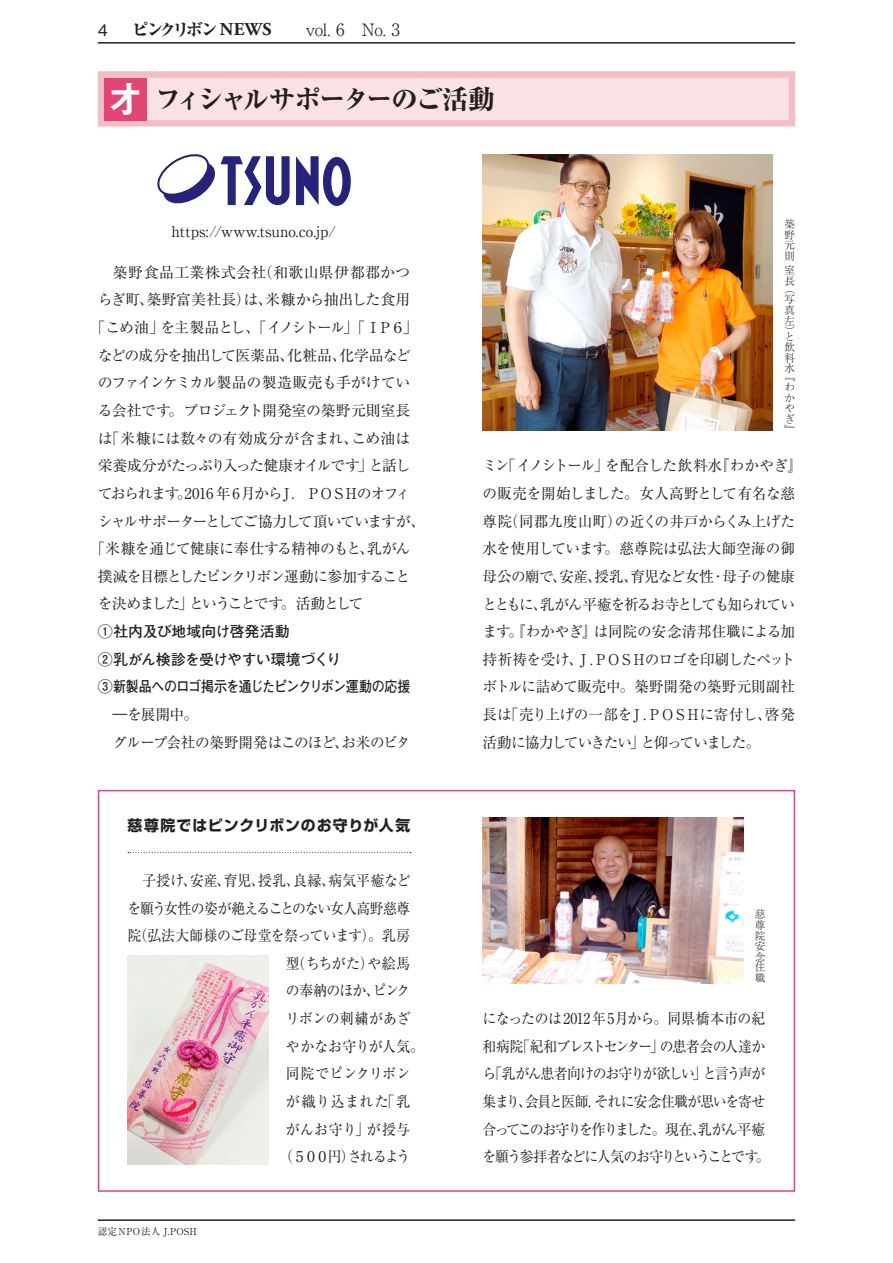
<style>
.page{position:relative;width:893px;height:1263px;background:#fff}
.page>*{position:absolute;margin:0;border:0;box-sizing:border-box;transform-origin:0 0}
.t1{font:800 26.55px "Ryumin Pro";letter-spacing:-.085em;color:#231f20}
.t2{font:300 16.95px "Ryumin Pro";color:#231f20}
.t3{font:500 15.9px "Gothic BBB Pro";color:#231f20}
.t4{font:14.85px/27.6px "Ryumin Pro";letter-spacing:-.04em;color:#231f20}
.t5{font:14.85px/27.6px "Ryumin Pro";letter-spacing:-.07em;color:#231f20;scale:.93 1}
.t6{font:700 14.85px/27.6px "Futo Go B101 Pro";letter-spacing:-.025em;color:#231f20}
.t7{font:14.85px "Ryumin Pro";letter-spacing:-.11em;color:#231f20}
.t8{font:14.85px "Ryumin Pro";letter-spacing:-.005em;color:#231f20}
.t9{font:14.85px "Ryumin Pro";letter-spacing:-.04em;color:#231f20;scale:.93 1}
.t10{font:14.85px "Ryumin Pro";letter-spacing:.005em;color:#231f20;scale:.93 1}
.t11{font:14.85px "Ryumin Pro";letter-spacing:-.1em;color:#231f20}
.t12{font:14.85px "Ryumin Pro";color:#231f20}
.t13{font:14.85px "Ryumin Pro";letter-spacing:-.075em;color:#231f20}
.t14{font:14.85px "Ryumin Pro";letter-spacing:-.085em;color:#231f20}
.t15{font:14.85px "Ryumin Pro";letter-spacing:-.02em;color:#231f20}
.t16{font:14.85px "Ryumin Pro";letter-spacing:-.01em;color:#231f20}
.t17{font:14.85px "Ryumin Pro";letter-spacing:-.02em;color:#231f20;scale:.93 1}
.t18{font:14.85px "Ryumin Pro";letter-spacing:.03em;color:#231f20}
.t19{font:14.85px "Ryumin Pro";letter-spacing:-.115em;color:#231f20}
.t20{font:700 14.85px "Shin Go Pro";letter-spacing:.065em;color:#231f20}
.t21{font:14.85px "Ryumin Pro";letter-spacing:-.135em;color:#231f20;scale:.93 1}
.t22{font:14.85px "Ryumin Pro";letter-spacing:.015em;color:#231f20;scale:.93 1}
.t23{font:14.85px "Ryumin Pro";letter-spacing:.055em;color:#231f20;scale:.93 1}
.t24{font:14.85px "Ryumin Pro";letter-spacing:.04em;color:#231f20;scale:.93 1}
.t25{font:300 10.65px/10.6px "Ryumin Pro";color:#231f20;text-align:justify}
.t26{font:9.6px "Ryumin Pro";letter-spacing:.025em;color:#231f20}
.s1{font-weight:800}
.s2{font-family:"Adobe Garamond Pro";font-weight:700;font-size:18px}
.s3{font-family:"Gothic BBB Pro";font-weight:500}
.s4{font-family:"Midashi Go Pro MB31";font-weight:400;font-size:39.3px;color:#fff}
</style>
<div class="page">
<hr style="left:98px;top:42px;width:697px;height:2px;background:#231f20">
<hr style="left:98px;top:1219px;width:697px;height:2px;background:#231f20">
<div style="left:98px;top:71px;width:697px;height:55px;background:#fae1e3;border:6px solid #f4bcc4"></div>
<div style="left:104px;top:78px;width:43px;height:42px;background:#e54576"></div>
<svg style="left:157px;top:154px;width:133px;height:51px"></svg>
<svg style="left:296px;top:156px;width:55px;height:50px"></svg>
<img style="left:483px;top:154px;width:290px;height:277px">
<img style="left:483px;top:817px;width:260px;height:166px">
<img style="left:128px;top:956px;width:141px;height:208px">
<svg style="left:128px;top:852px;width:283px;height:1px"></svg>
<div style="left:98px;top:790px;width:697px;height:402px;border:2px solid #e54576"></div>
<p class="t3" style="left:98px;top:18px;width:12px">4</p>
<p class="t2" style="left:132px;top:16px;width:270px"><span class="s1">ピンクリボン</span><span class="s2">NEWS</span><span class="s3">　　</span>vol. 6　No. 3</p>
<h1 class="t1" style="left:106px;top:78px;width:390px"><span class="s4">オ</span>フィシャルサポーターのご活動</h1>
<p class="t12" style="left:172px;top:220px;width:166px">https://www.tsuno.co.jp/</p>
<p class="t25" style="left:784px;top:218px;width:12px">築野元則</p>
<p class="t25" style="left:784px;top:264px;width:12px">室長</p>
<p class="t25" style="left:784px;top:282px;width:12px">（写真左）</p>
<p class="t25" style="left:784px;top:330px;width:12px;text-align:left">と飲料水</p>
<p class="t25" style="left:784px;top:370px;width:12px">『わかやぎ』</p>
<p class="t18" style="left:113px;top:261px;width:299px">築野食品工業株式会社（和歌山県伊都郡かつ</p>
<p class="t8" style="left:98px;top:288px;width:314px">らぎ町、築野富美社長）は、米糠から抽出した食用</p>
<p class="t7" style="left:90px;top:316px;width:329px">「こめ油」を主製品とし、「イノシトール」「ＩＰ６」</p>
<p class="t4" style="left:98px;top:340px;width:314px">などの成分を抽出して医薬品、化粧品、化学品など</p>
<p class="t15" style="left:98px;top:371px;width:314px">のファインケミカル製品の製造販売も手がけてい</p>
<p class="t16" style="left:98px;top:399px;width:314px">る会社です。プロジェクト開発室の築野元則室長</p>
<p class="t8" style="left:98px;top:426px;width:314px">は「米糠には数々の有効成分が含まれ、こめ油は</p>
<p class="t13" style="left:98px;top:454px;width:314px">栄養成分がたっぷり入った健康オイルです」と話し</p>
<p class="t7" style="left:98px;top:482px;width:314px">ておられます。2016 年 6月からＪ．ＰＯＳＨのオフィ</p>
<p class="t11" style="left:98px;top:509px;width:329px">シャルサポーターとしてご協力して頂いていますが、</p>
<p class="t4" style="left:90px;top:534px;width:321px">「米糠を通じて健康に奉仕する精神のもと、乳がん</p>
<p class="t14" style="left:98px;top:565px;width:314px">撲滅を目標としたピンクリボン運動に参加すること</p>
<p class="t19" style="left:98px;top:592px;width:267px">を決めました」ということです。活動として</p>
<p class="t6" style="left:98px;top:616px;width:314px">①社内及び地域向け啓発活動<br>②乳がん検診を受けやすい環境づくり<br>③新製品へのロゴ掲示を通じたピンクリボン運動の応援</p>
<p class="t4" style="left:113px;top:700px;width:299px;text-indent:-15px">　―を展開中。<br>グループ会社の築野開発はこのほど、お米のビタ</p>
<p class="t4" style="left:483px;top:451px;width:321px">ミン「イノシトール」を配合した飲料水『わかやぎ』の販売を開始しました。女人高野として有名な慈尊院（同郡九度山町）の近くの井戸からくみ上げた水を使用しています。慈尊院は弘法大師空海の御母公の廟で、安産、授乳、育児など女性･母子の健康とともに、乳がん平癒を祈るお寺としても知られています｡『わかやぎ』は同院の安念清邦住職による加持祈祷を受け、Ｊ.ＰＯＳＨのロゴを印刷したペットボトルに詰めて販売中。築野開発の築野元則副社長は「売り上げの一部をＪ.ＰＯＳＨに寄付し、啓発活動に協力していきたい」と仰っていました。</p>
<p class="t20" style="left:128px;top:813px;width:284px">慈尊院ではピンクリボンのお守りが人気</p>
<p class="t10" style="left:142px;top:869px;width:290px">子授け、安産、育児、授乳、良縁、病気平癒など</p>
<p class="t9" style="left:128px;top:896px;width:305px">を願う女性の姿が絶えることのない女人高野慈尊</p>
<p class="t17" style="left:128px;top:924px;width:306px">院（弘法大師様のご母堂を祭っています）。乳房</p>
<p class="t9" style="left:286px;top:951px;width:135px">型（ちちがた）や絵馬</p>
<p class="t9" style="left:286px;top:979px;width:135px">の奉納のほか、ピンク</p>
<p class="t22" style="left:286px;top:1007px;width:135px">リボンの刺繍があざ</p>
<p class="t10" style="left:286px;top:1034px;width:150px">やかなお守りが人気。</p>
<p class="t10" style="left:286px;top:1062px;width:135px">同院でピンクリボン</p>
<p class="t23" style="left:286px;top:1090px;width:135px">が織り込まれた「乳</p>
<p class="t24" style="left:286px;top:1117px;width:135px">がんお守り」が授与</p>
<p class="t21" style="left:279px;top:1145px;width:143px">（５００円）されるよう</p>
<p class="t26" style="left:98px;top:1224px;width:101px">認定 NPO法人 J.POSH</p>
<p class="t25" style="left:755px;top:908px;width:12px">慈尊院安念住職</p>
<p class="t5" style="left:483px;top:1004px;width:310px">になったのは2012年5月から。同県橋本市の紀和病院「紀和ブレストセンター」の患者会の人達から「乳がん患者向けのお守りが欲しい」と言う声が集まり、会員と医師，それに安念住職が思いを寄せ合ってこのお守りを作りました。現在、乳がん平癒を願う参拝者などに人気のお守りということです。</p>
</div>
